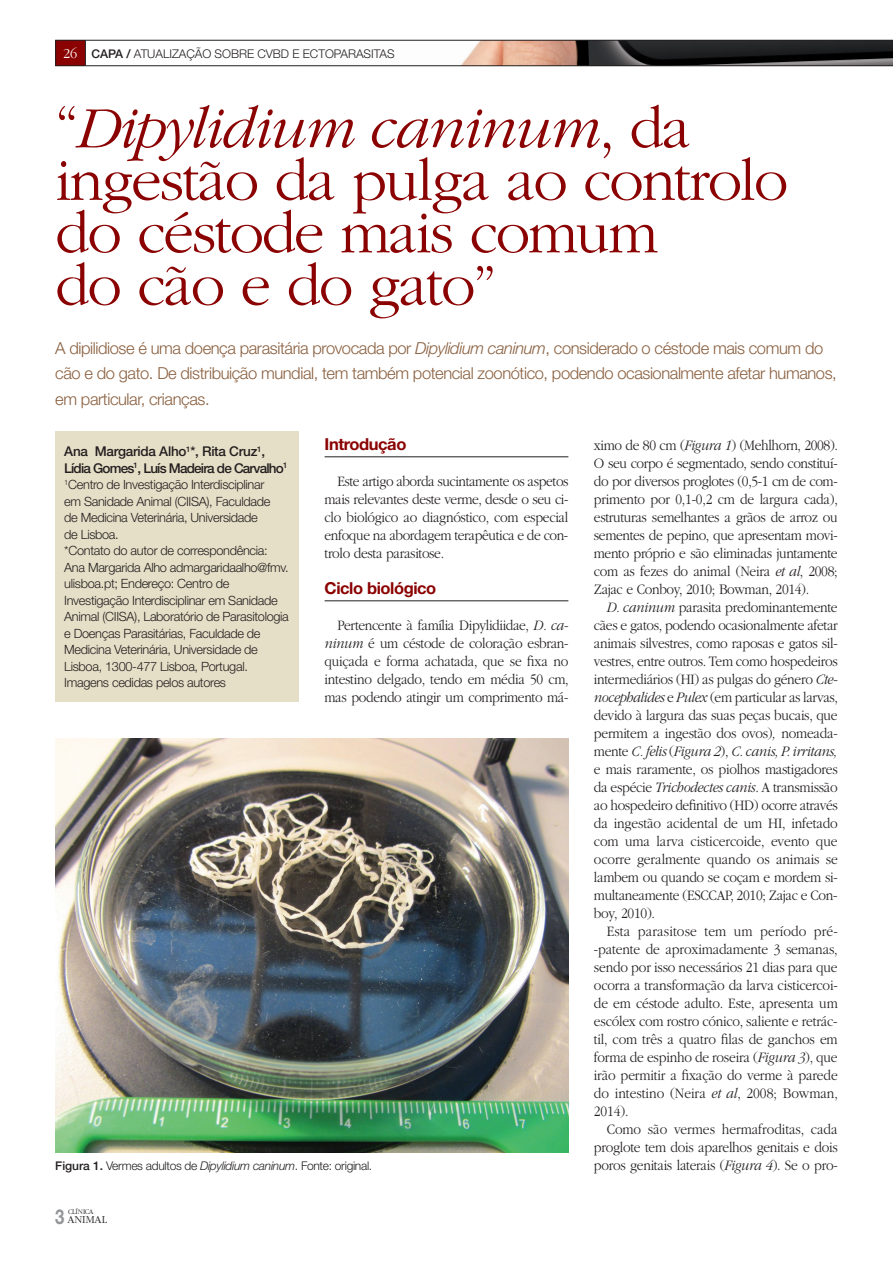
<style>
.page{position:relative;width:893px;height:1263px;background:#fff}
.page>*{position:absolute;margin:0;border:0;box-sizing:border-box;transform-origin:0 0}
.t1{font:300 60.75px/52.5px "ITC Garamond Std";letter-spacing:-.03em;color:#8b0202}
.t2{font:300 16.5px/25.5px "Helvetica Neue LT Std";letter-spacing:-.025em;color:#8a6040}
.t3{font:700 16.5px "Helvetica Neue LT Std";letter-spacing:-.025em;color:#8b0202}
.t4{font:300 15px/18px "ITC Garamond Std";letter-spacing:-.015em;color:#231f20;text-align:justify;scale:.9 1}
.t5{font:500 13.5px/16.5px "Helvetica Neue LT Std";letter-spacing:-.06em;color:#231f20}
.t6{font:300 12.75px/16.5px "Helvetica Neue LT Std";letter-spacing:-.025em;color:#231f20}
.t7{font:300 12px "Helvetica Neue LT Std";letter-spacing:-.015em;color:#231f20}
.t8{font:300 11.1px "ITC Garamond Std";color:#231f20}
.t9{font:300 7.35px "ITC Garamond Std";letter-spacing:-.04em;color:#231f20}
.s1{font-family:"ITC Garamond Std";font-size:14.25px;color:#fff}
.s2{font-weight:500}
.s3{font-style:italic}
.s4{font-family:"Helvetica Neue LT Std";font-weight:700;font-size:20.55px;color:#939598}
</style>
<div class="page">
<svg style="left:55px;top:40px;width:838px;height:26px"></svg>
<div style="left:55px;top:431px;width:244px;height:271px;background:#e6dfc7"></div>
<hr style="left:325px;top:456px;width:243px;height:1px;background:#231f20">
<hr style="left:325px;top:600px;width:243px;height:1px;background:#231f20">
<img style="left:55px;top:738px;width:513px;height:414px">
<p class="t7" style="left:63px;top:47px;width:333px"><span class="s1">26</span> <span class="s2">CAPA /</span> ATUALIZAÇÃO SOBRE CVBD E ECTOPARASITAS</p>
<h1 class="t1" style="left:55px;top:103px;width:734px">“<span class="s3">Dipylidium caninum</span>, da ingestão da pulga ao controlo do céstode mais comum<br>do cão e do gato”</h1>
<p class="t2" style="left:55px;top:335px;width:783px">A dipilidiose é uma doença parasitária provocada por <span class="s3">Dipylidium caninum</span>, considerado o céstode mais comum do cão e do gato. De distribuição mundial, tem também potencial zoonótico, podendo ocasionalmente afetar humanos, em particular, crianças.</p>
<p class="t3" style="left:325px;top:434px;width:83px">Introdução</p>
<p class="t4" style="left:325px;top:472px;width:273px;text-indent:13px">Este artigo aborda sucintamente os aspetos mais relevantes deste verme, desde o seu ci‑ clo biológico ao diagnóstico, com especial enfoque na abordagem terapêutica e de con‑ trolo desta parasitose.</p>
<p class="t3" style="left:325px;top:578px;width:113px">Ciclo biológico</p>
<p class="t4" style="left:325px;top:616px;width:273px;text-indent:13px">Pertencente à família Dipylidiidae, <span class="s3">D. ca&shy;ninum</span> é um céstode de coloração esbran‑ quiçada e forma achatada, que se fixa no intestino delgado, tendo em média 50 cm, mas podendo atingir um comprimento má‑</p>
<p class="t4" style="left:594px;top:436px;width:273px">ximo de 80 cm (<span class="s3">Figura 1</span>) (Mehlhorn, 2008).<br>O seu corpo é segmentado, sendo constituí‑ do por diversos proglotes (0,5‑1 cm de com‑ primento por 0,1‑0,2 cm de largura cada), estruturas semelhantes a grãos de arroz ou sementes de pepino, que apresentam movi‑ mento próprio e são eliminadas juntamente com as fezes do animal (Neira <span class="s3">et al</span>, 2008; Zajac e Conboy, 2010; Bowman, 2014).</p>
<p class="t4" style="left:594px;top:598px;width:273px;text-indent:13px"><span class="s3">D. caninum</span> parasita predominantemente cães e gatos, podendo ocasionalmente afetar animais silvestres, como raposas e gatos sil‑ vestres, entre outros. Tem como hospedeiros intermediários (HI) as pulgas do género <span class="s3">Cte&shy;nocephalides</span> e <span class="s3">Pulex</span> (em particular as larvas, devido à largura das suas peças bucais, que permitem a ingestão dos ovos)<span class="s3">,</span> nomeada‑ mente <span class="s3">C. felis</span> (<span class="s3">Figura 2</span>), <span class="s3">C. canis, P. irritans, </span>e mais raramente, os piolhos mastigadores da espécie <span class="s3">Trichodectes canis</span>. A transmissão ao hospedeiro definitivo (HD) ocorre através da ingestão acidental de um HI, infetado com uma larva cisticercoide, evento que ocorre geralmente quando os animais se lambem ou quando se coçam e mordem si‑ multaneamente (ESCCAP, 2010; Zajac e Con‑ boy, 2010).</p>
<p class="t4" style="left:594px;top:922px;width:273px;text-align:left;text-indent:13px">Esta parasitose tem um período pré- ‑patente de aproximadamente 3 semanas, sendo por isso necessários 21 dias para que ocorra a transformação da larva cisticercoi‑ de em céstode adulto. Este, apresenta um escólex com rostro cónico, saliente e retrác‑ til, com três a quatro filas de ganchos em forma de espinho de roseira (<span class="s3">Figura 3</span>), que irão permitir a fixação do verme à parede do intestino (Neira <span class="s3">et al</span>, 2008; Bowman, 2014).</p>
<p class="t4" style="left:594px;top:1120px;width:272px;text-align:right">Como são vermes hermafroditas, cada proglote tem dois aparelhos genitais e dois</p>
<p class="t5" style="left:64px;top:443px;width:225px">Ana Margarida Alho<sup>1</sup>*, Rita Cruz<sup>1</sup>,<br>Lídia Gomes<sup>1</sup>, Luís Madeira de Carvalho<sup>1</sup></p>
<p class="t6" style="left:64px;top:476px;width:226px"><sup>1</sup>Centro de Investigação Interdisciplinar<br>em Sanidade Animal (CIISA), Faculdade<br>de Medicina Veterinária, Universidade<br>de Lisboa.<br>*Contato do autor de correspondência:<br>Ana Margarida Alho admargaridaalho@fmv. ulisboa.pt; Endereço: Centro de Investigação Interdisciplinar em Sanidade Animal (CIISA), Laboratório de Parasitologia e Doenças Parasitárias, Faculdade de Medicina Veterinária, Universidade de Lisboa, 1300-477 Lisboa, Portugal.<br>Imagens cedidas pelos autores</p>
<p class="t7" style="left:55px;top:1158px;width:319px"><span class="s2">Figura 1.</span> Vermes adultos de <span class="s3">Dipylidium caninum</span>. Fonte: original.</p>
<p class="t4" style="left:594px;top:1156px;width:272px">poros genitais laterais (<span class="s3">Figura 4</span>). Se o pro‑</p>
<p class="t9" style="left:68px;top:1207px;width:27px">CLÍNICA</p>
<p class="t8" style="left:55px;top:1214px;width:53px"><span class="s4">3</span> ANIMAL</p>
</div>
